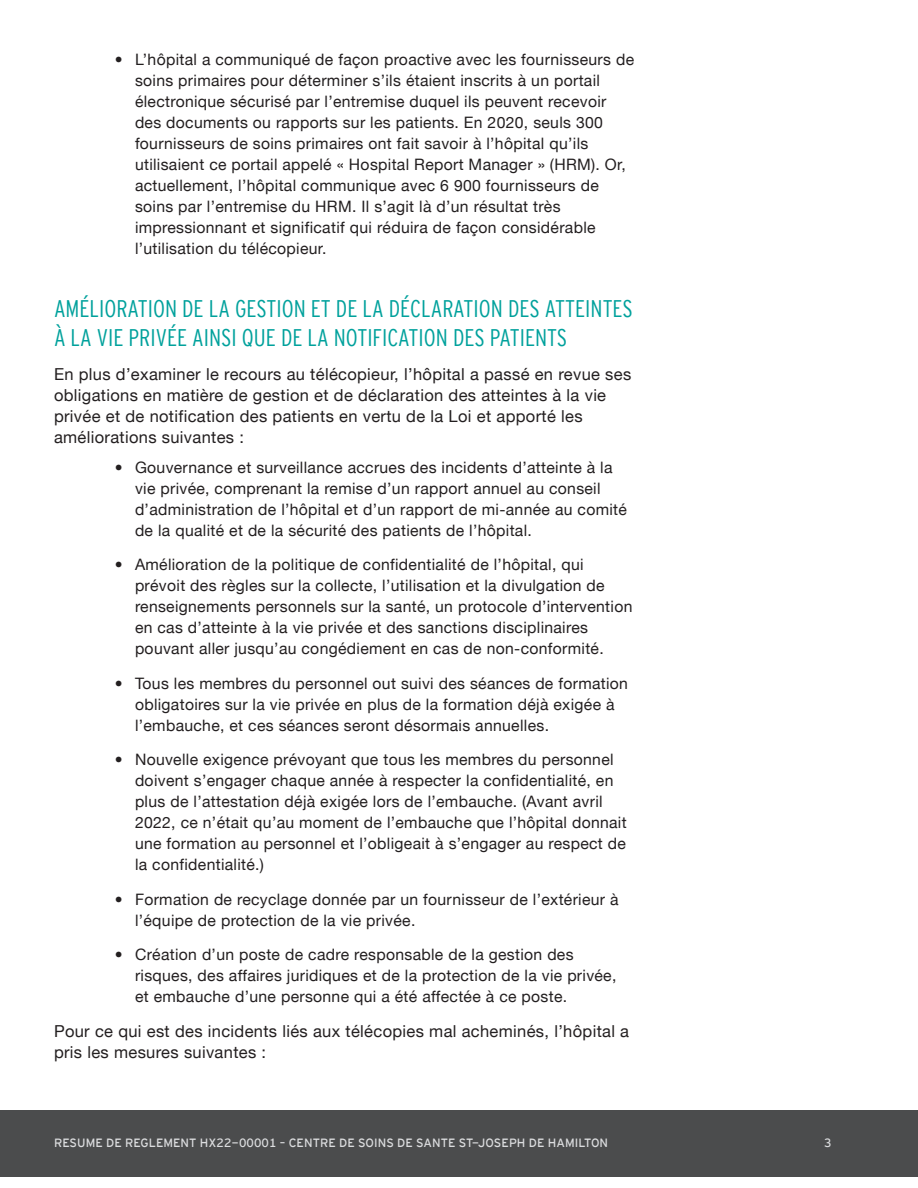
<style>
.page{position:relative;width:918px;height:1188px;background:#fff}
.page>*{position:absolute;margin:0;border:0;box-sizing:border-box;transform-origin:0 0}
.Subhead_1{font:24px/28.8px "Interstate Cond Mono Lgt";color:#00a19c}
.Body_text{font:16.5px/21px "Helvetica Neue LT";letter-spacing:.02em;color:#231f20}
.t1{font:15.75px/21px "Helvetica Neue LT";letter-spacing:.02em;color:#231f20}
.t2{font:12px "Interstate Mono";letter-spacing:.005em;color:#dcdddf}
.s1{font-family:"Helvetica Neue CE"}
</style>
<div class="page">
<div style="left:0;top:1110px;width:918px;height:67px;background:#4b4c4d"></div>
<p class="t1" style="left:135px;top:49px;width:501px;text-indent:-20px"><span class="s1">•</span> L’hôpital a communiqué de façon proactive avec les fournisseurs de soins primaires pour déterminer s’ils étaient inscrits à un portail électronique sécurisé par l’entremise duquel ils peuvent recevoir des documents ou rapports sur les patients. En 2020, seuls 300 fournisseurs de soins primaires ont fait savoir à l’hôpital qu’ils utilisaient ce portail appelé « Hospital Report Manager » (HRM). Or, actuellement, l’hôpital communique avec 6 900 fournisseurs de soins par l’entremise du HRM. Il s’agit là d’un résultat très impressionnant et significatif qui réduira de façon considérable l’utilisation du télécopieur.</p>
<p class="Subhead_1" style="left:54px;top:294px;width:581px">AMÉLIORATION DE LA GESTION ET DE LA DÉCLARATION DES ATTEINTES<br>À LA VIE PRIVÉE AINSI QUE DE LA NOTIFICATION DES PATIENTS</p>
<p class="Body_text" style="left:54px;top:364px;width:579px">En plus d’examiner le recours au télécopieur, l’hôpital a passé en revue ses obligations en matière de gestion et de déclaration des atteintes à la vie privée et de notification des patients en vertu de la Loi et apporté les améliorations suivantes :</p>
<p class="t1" style="left:135px;top:456px;width:493px;text-indent:-20px"><span class="s1">•</span> Gouvernance et surveillance accrues des incidents d’atteinte à la vie privée, comprenant la remise d’un rapport annuel au conseil d’administration de l’hôpital et d’un rapport de mi-année au comité de la qualité et de la sécurité des patients de l’hôpital.</p>
<p class="t1" style="left:135px;top:554px;width:499px;text-indent:-20px"><span class="s1">•</span> Amélioration de la politique de confidentialité de l’hôpital, qui prévoit des règles sur la collecte, l’utilisation et la divulgation de renseignements personnels sur la santé, un protocole d’intervention en cas d’atteinte à la vie privée et des sanctions disciplinaires pouvant aller jusqu’au congédiement en cas de non-conformité.</p>
<p class="t1" style="left:135px;top:672px;width:495px;text-indent:-20px"><span class="s1">•</span> Tous les membres du personnel out suivi des séances de formation obligatoires sur la vie privée en plus de la formation déjà exigée à l’embauche, et ces séances seront désormais annuelles.</p>
<p class="t1" style="left:135px;top:749px;width:493px;text-indent:-20px"><span class="s1">•</span> Nouvelle exigence prévoyant que tous les membres du personnel doivent s’engager chaque année à respecter la confidentialité, en plus de l’attestation déjà exigée lors de l’embauche. (Avant avril 2022, ce n’était qu’au moment de l’embauche que l’hôpital donnait une formation au personnel et l’obligeait à s’engager au respect de la confidentialité.)</p>
<p class="t1" style="left:135px;top:888px;width:485px;text-indent:-20px"><span class="s1">•</span> Formation de recyclage donnée par un fournisseur de l’extérieur à l’équipe de protection de la vie privée.</p>
<p class="t1" style="left:135px;top:944px;width:483px;text-indent:-20px"><span class="s1">•</span> Création d’un poste de cadre responsable de la gestion des risques, des affaires juridiques et de la protection de la vie privée, et embauche d’une personne qui a été affectée à ce poste.</p>
<p class="Body_text" style="left:54px;top:1020px;width:577px">Pour ce qui est des incidents liés aux télécopies mal acheminés, l’hôpital a pris les mesures suivantes :</p>
<p class="t2" style="left:54px;top:1136px;width:556px">RESUME DE REGLEMENT HX22-00001 – CENTRE DE SOINS DE SANTE ST-JOSEPH DE HAMILTON</p>
<p class="t2" style="left:824px;top:1136px;width:9px">3</p>
</div>
